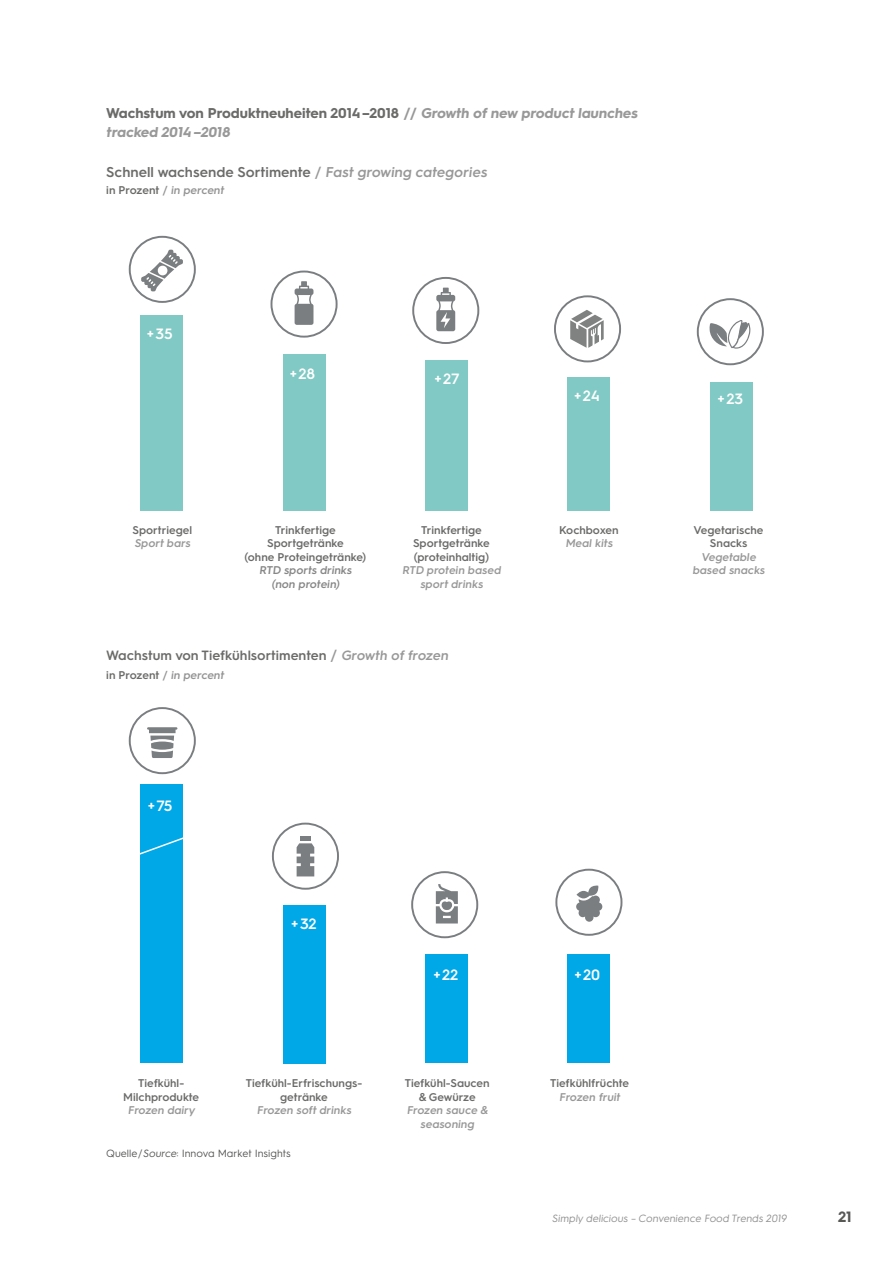
<style>
.page{position:relative;width:893px;height:1263px;background:#fff}
.page>*{position:absolute;margin:0;border:0;box-sizing:border-box;transform-origin:0 0}
.t1{font:600 15px "Hurme Geometric Sans 3";letter-spacing:-.01em;color:#fff}
.t2{font:700 15px "Hurme Geometric Sans 3";color:#575756}
.t3{font:700 14.25px/19.5px "Hurme Geometric Sans 3";color:#999898}
.t4{font:600 14.25px "Hurme Geometric Sans 3";color:#6b6b6a}
.t5{font:600 13.5px "Hurme Geometric Sans 3";color:#6b6b6a}
.t6{font:600 11.25px/13.5px "Hurme Geometric Sans 3";color:#6b6b6a;text-align:center}
.t7{font:600 11.25px/13.5px "Hurme Geometric Sans 3";color:#999898;text-align:center}
.t8{font:600 11.25px "Hurme Geometric Sans 3";color:#949494}
.t9{font:600 11.25px/13.5px "Hurme Geometric Sans 3";color:#878787;text-align:center}
.t10{font:10.5px "Hurme Geometric Sans 3";color:#909090}
.t11{font:10.5px "Hurme Geometric Sans 3";color:#575756}
.s1{color:#6b6b6a}
.s2{color:#999898}
.s3{font-size:14.25px;color:#999898}
</style>
<div class="page">
<div style="left:140px;top:784px;width:43px;height:279px;background:#00a8e7"></div>
<div style="left:283px;top:905px;width:42px;height:158px;background:#00a8e7"></div>
<div style="left:425px;top:954px;width:43px;height:109px;background:#00a8e7"></div>
<div style="left:568px;top:954px;width:42px;height:109px;background:#00a8e7"></div>
<div style="left:140px;top:315px;width:43px;height:196px;background:#80c9c4"></div>
<div style="left:283px;top:354px;width:42px;height:157px;background:#80c9c4"></div>
<div style="left:425px;top:360px;width:43px;height:151px;background:#80c9c4"></div>
<div style="left:568px;top:377px;width:42px;height:134px;background:#80c9c4"></div>
<div style="left:710px;top:382px;width:43px;height:129px;background:#80c9c4"></div>
<div style="left:129px;top:236px;width:67px;height:67px;border:2px solid #7a7e80;border-radius:50%"></div>
<div style="left:129px;top:707px;width:67px;height:67px;border:2px solid #7a7e80;border-radius:50%"></div>
<div style="left:411px;top:871px;width:67px;height:67px;border:2px solid #7a7e80;border-radius:50%"></div>
<div style="left:555px;top:869px;width:67px;height:67px;border:2px solid #7a7e80;border-radius:50%"></div>
<div style="left:270px;top:271px;width:68px;height:67px;border:2px solid #7a7e80;border-radius:50%"></div>
<div style="left:412px;top:277px;width:67px;height:67px;border:2px solid #7a7e80;border-radius:50%"></div>
<div style="left:554px;top:295px;width:67px;height:67px;border:2px solid #7a7e80;border-radius:50%"></div>
<div style="left:697px;top:298px;width:67px;height:67px;border:2px solid #7a7e80;border-radius:50%"></div>
<svg style="left:140px;top:837px;width:43px;height:18px"></svg>
<svg style="left:295px;top:281px;width:18px;height:44px"></svg>
<svg style="left:141px;top:250px;width:42px;height:41px"></svg>
<svg style="left:147px;top:727px;width:30px;height:31px"></svg>
<svg style="left:436px;top:884px;width:22px;height:39px"></svg>
<svg style="left:436px;top:288px;width:19px;height:43px"></svg>
<svg style="left:570px;top:310px;width:34px;height:38px"></svg>
<svg style="left:576px;top:885px;width:26px;height:37px"></svg>
<svg style="left:709px;top:320px;width:42px;height:29px"></svg>
<div style="left:272px;top:823px;width:67px;height:67px;border:2px solid #7a7e80;border-radius:50%"></div>
<hr style="left:300px;top:836px;width:11px;height:4px;background:#7a7e80">
<svg style="left:297px;top:843px;width:17px;height:33px"></svg>
<p class="t3" style="left:106px;top:102px;width:535px"><span class="s1">Wachstum von Produktneuheiten 2014–2018</span> // Growth of new product launches tracked 2014–2018</p>
<p class="t4" style="left:106px;top:162px;width:384px">Schnell wachsende Sortimente <span class="s2">/ Fast growing categories</span></p>
<p class="t8" style="left:106px;top:182px;width:121px"><span class="s1">in Prozent</span> / in percent</p>
<h1 class="t1" style="left:147px;top:323px;width:27px">+35</h1>
<h1 class="t1" style="left:290px;top:363px;width:27px">+28</h1>
<h1 class="t1" style="left:434px;top:368px;width:27px">+27</h1>
<p class="t6" style="left:132px;top:522px;width:61px">Sportriegel</p>
<p class="t7" style="left:134px;top:536px;width:59px">Sport bars</p>
<p class="t6" style="left:245px;top:522px;width:123px">Trinkfertige<br>Sportgetränke<br>(ohne Proteingetränke)</p>
<p class="t9" style="left:259px;top:563px;width:96px">RTD sports drinks (non protein)</p>
<p class="t6" style="left:413px;top:522px;width:78px">Trinkfertige<br>Sportgetränke (proteinhaltig)</p>
<p class="t7" style="left:402px;top:563px;width:102px">RTD protein based sport drinks</p>
<p class="t5" style="left:106px;top:645px;width:346px">Wachstum von Tiefkühlsortimenten <span class="s3">/</span> <span class="s2">Growth of frozen</span></p>
<p class="t8" style="left:106px;top:667px;width:121px"><span class="s1">in Prozent</span> / in percent</p>
<h1 class="t1" style="left:148px;top:795px;width:26px">+75</h1>
<h1 class="t1" style="left:291px;top:913px;width:27px">+32</h1>
<h1 class="t1" style="left:574px;top:385px;width:28px">+24</h1>
<h1 class="t1" style="left:718px;top:388px;width:27px">+23</h1>
<p class="t6" style="left:559px;top:522px;width:61px">Kochboxen</p>
<p class="t7" style="left:565px;top:536px;width:51px">Meal kits</p>
<p class="t6" style="left:693px;top:522px;width:72px">Vegetarische<br>Snacks</p>
<p class="t7" style="left:692px;top:549px;width:76px">Vegetable based snacks</p>
<p class="t6" style="left:123px;top:1076px;width:78px">Tiefkühl-<br>Milchprodukte</p>
<p class="t7" style="left:128px;top:1103px;width:70px">Frozen dairy</p>
<p class="t6" style="left:246px;top:1076px;width:118px">Tiefkühl-Erfrischungs&shy;getränke</p>
<p class="t7" style="left:257px;top:1103px;width:98px">Frozen soft drinks</p>
<p class="t11" style="left:106px;top:1145px;width:186px">Quelle/Source: Innova Market Insights</p>
<h1 class="t1" style="left:433px;top:964px;width:27px">+22</h1>
<h1 class="t1" style="left:574px;top:964px;width:27px">+20</h1>
<p class="t6" style="left:405px;top:1076px;width:86px">Tiefkühl-Saucen &amp; Gewürze</p>
<p class="t7" style="left:407px;top:1103px;width:85px">Frozen sauce &amp; seasoning</p>
<p class="t6" style="left:550px;top:1076px;width:81px">Tiefkühlfrüchte</p>
<p class="t7" style="left:559px;top:1089px;width:64px">Frozen fruit</p>
<p class="t10" style="left:552px;top:1211px;width:238px">Simply delicious – Convenience Food Trends 2019</p>
<h1 class="t2" style="left:838px;top:1206px;width:15px">21</h1>
</div>
